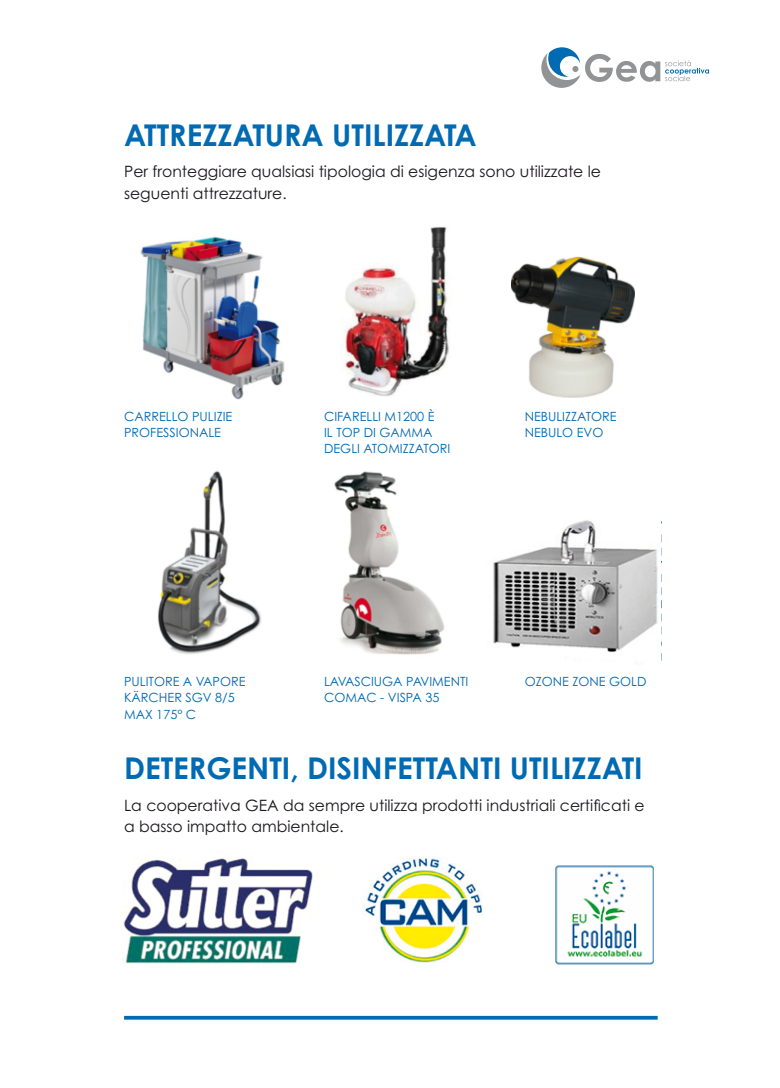
<style>
.page{position:relative;width:780px;height:1088px;background:#fff}
.page>*{position:absolute;margin:0;border:0;box-sizing:border-box;transform-origin:0 0}
.t1{font:700 30px "Century Gothic Std";color:#006ab3}
.t2{font:15.62px/21.2px "Century Gothic Std";color:#1a171c}
.t3{font:12.62px/16.2px "Century Gothic Std";color:#006ab3}
</style>
<div class="page">
<svg style="left:541px;top:47px;width:168px;height:41px"></svg>
<hr style="left:124px;top:1016px;width:533px;height:3px;background:#006ab3">
<img style="left:493px;top:520px;width:165px;height:133px">
<img style="left:140px;top:236px;width:145px;height:164px">
<img style="left:344px;top:226px;width:105px;height:170px">
<img style="left:511px;top:256px;width:123px;height:142px">
<img style="left:157px;top:471px;width:104px;height:183px">
<img style="left:334px;top:471px;width:111px;height:184px">
<img style="left:122px;top:858px;width:191px;height:106px">
<img style="left:365px;top:858px;width:117px;height:105px">
<img style="left:555px;top:865px;width:99px;height:100px">
<h1 class="t1" style="left:124px;top:117px;width:354px">ATTREZZATURA UTILIZZATA</h1>
<p class="t2" style="left:124px;top:161px;width:478px">Per fronteggiare qualsiasi tipologia di esigenza sono utilizzate le seguenti attrezzature.</p>
<p class="t3" style="left:124px;top:408px;width:110px">CARRELLO PULIZIE<br>PROFESSIONALE</p>
<p class="t3" style="left:324px;top:408px;width:128px">CIFARELLI M1200 È<br>IL TOP DI GAMMA<br>DEGLI ATOMIZZATORI</p>
<p class="t3" style="left:524px;top:408px;width:93px">NEBULIZZATORE<br>NEBULO EVO</p>
<p class="t3" style="left:124px;top:673px;width:123px">PULITORE A VAPORE<br>KÄRCHER SGV 8/5<br>MAX 175° C</p>
<p class="t3" style="left:324px;top:673px;width:146px">LAVASCIUGA PAVIMENTI<br>COMAC - VISPA 35</p>
<p class="t3" style="left:524px;top:673px;width:123px">OZONE ZONE GOLD</p>
<h1 class="t1" style="left:124px;top:750px;width:520px">DETERGENTI, DISINFETTANTI UTILIZZATI</h1>
<p class="t2" style="left:124px;top:794px;width:522px">La cooperativa GEA da sempre utilizza prodotti industriali certificati e a basso impatto ambientale.</p>
</div>
